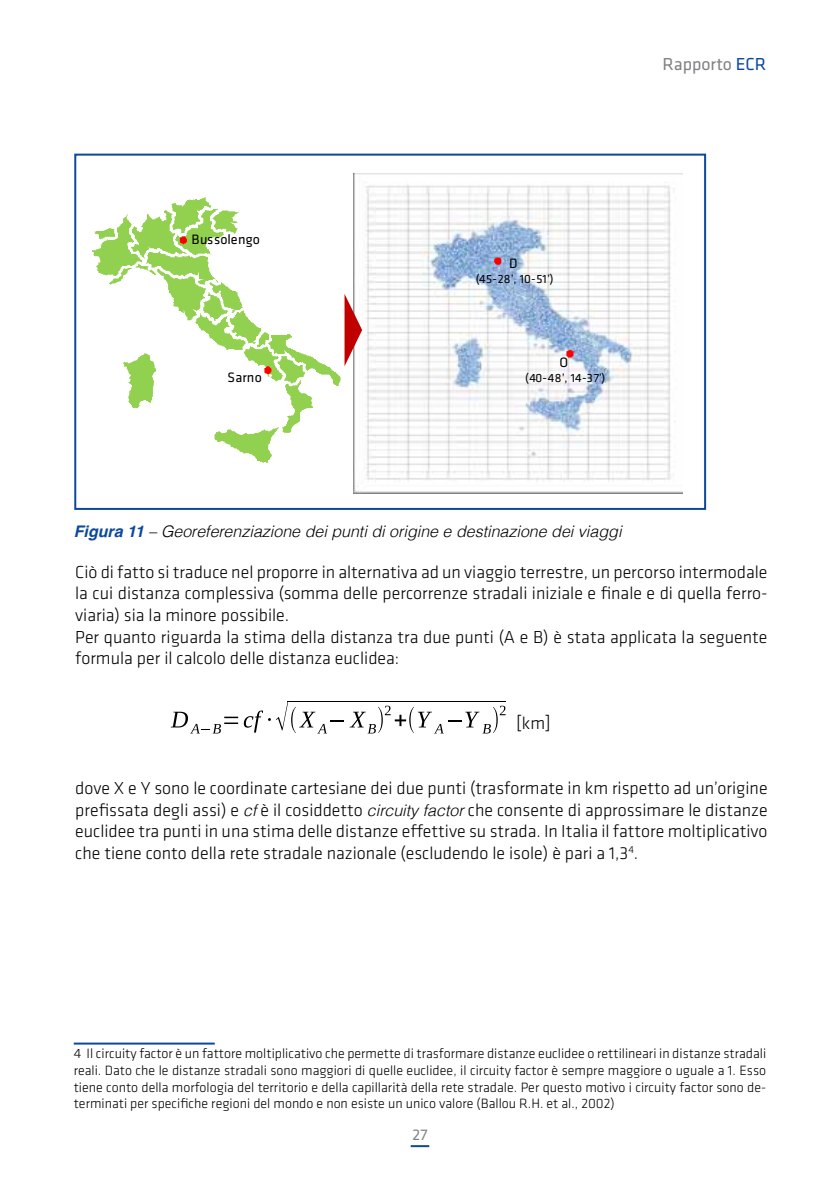
<style>
.page{position:relative;width:840px;height:1191px;background:#fff}
.page>*{position:absolute;margin:0;border:0;box-sizing:border-box;transform-origin:0 0}
.t1{font:300 18px/21.6px "Klavika";color:#000}
.t2{font:18px "Klavika";color:#808285}
.t3{font:italic 300 16px "Helvetica";color:#000}
.t4{font:16px "Klavika";color:#808285}
.t5{font:14.2px "Klavika";letter-spacing:.01em;color:#000}
.t6{font:300 14px/16.8px "Klavika";color:#000;text-align:justify}
.t7{font:12.4px "Klavika";letter-spacing:.01em;color:#000}
.s1{color:#0c499c}
.s2{font-weight:700;color:#0c499c}
.s3{font-family:"Helvetica";font-style:italic;font-size:16px}
</style>
<div class="page">
<svg style="left:410px;top:1145px;width:19px;height:2px"></svg>
<div style="left:74px;top:154px;width:631px;height:356px;border:2px solid #0c499c"></div>
<hr style="left:74px;top:1042px;width:141px;height:2px;background:#0c499c">
<img style="left:353px;top:174px;width:329px;height:319px">
<svg style="left:566px;top:349px;width:7px;height:8px"></svg>
<svg style="left:494px;top:258px;width:7px;height:7px"></svg>
<svg style="left:92px;top:194px;width:270px;height:299px"></svg>
<svg style="left:171px;top:711px;width:67px;height:22px"></svg>
<hr style="left:287px;top:701px;width:218px;height:1px;background:#000">
<svg style="left:244px;top:702px;width:99px;height:31px"></svg>
<svg style="left:349px;top:705px;width:156px;height:28px"></svg>
<p class="t2" style="left:662px;top:54px;width:105px">Rapporto <span class="s1">ECR</span></p>
<p class="t5" style="left:191px;top:231px;width:70px">Bussolengo</p>
<p class="t5" style="left:227px;top:370px;width:36px">Sarno</p>
<p class="t5" style="left:509px;top:256px;width:10px">D</p>
<p class="t7" style="left:475px;top:272px;width:79px">(45-28’, 10-51’)</p>
<p class="t5" style="left:559px;top:355px;width:10px">O</p>
<p class="t7" style="left:524px;top:371px;width:82px">(40-48’, 14-37’)</p>
<p class="t3" style="left:74px;top:521px;width:549px"><span class="s2">Figura 11</span> – Georeferenziazione dei punti di origine e destinazione dei viaggi</p>
<p class="t1" style="left:75px;top:561px;width:693px">Ciò di fatto si traduce nel proporre in alternativa ad un viaggio terrestre, un percorso intermodale la cui distanza complessiva (somma delle percorrenze stradali iniziale e finale e di quella ferro&shy;viaria) sia la minore possibile.<br>Per quanto riguarda la stima della distanza tra due punti (A e B) è stata applicata la seguente formula per il calcolo delle distanza euclidea:</p>
<p class="t1" style="left:516px;top:712px;width:36px">[km]</p>
<p class="t1" style="left:75px;top:777px;width:693px;text-align:justify">dove X e Y sono le coordinate cartesiane dei due punti (trasformate in km rispetto ad un’origine prefissata degli assi) e <span class="s3">cf</span> è il cosiddetto <span class="s3">circuity factor</span> che consente di approssimare le distanze euclidee tra punti in una stima delle distanze effettive su strada. In Italia il fattore moltiplicativo che tiene conto della rete stradale nazionale (escludendo le isole) è pari a 1,3<sup>4</sup>.</p>
<p class="t6" style="left:74px;top:1045px;width:693px">4 Il circuity factor è un fattore moltiplicativo che permette di trasformare distanze euclidee o rettilineari in distanze stradali reali. Dato che le distanze stradali sono maggiori di quelle euclidee, il circuity factor è sempre maggiore o uguale a 1. Esso tiene conto della morfologia del territorio e della capillarità della rete stradale. Per questo motivo i circuity factor sono de&shy;terminati per specifiche regioni del mondo e non esiste un unico valore (Ballou R.H. et al., 2002)</p>
<p class="t4" style="left:412px;top:1126px;width:16px">27</p>
</div>
